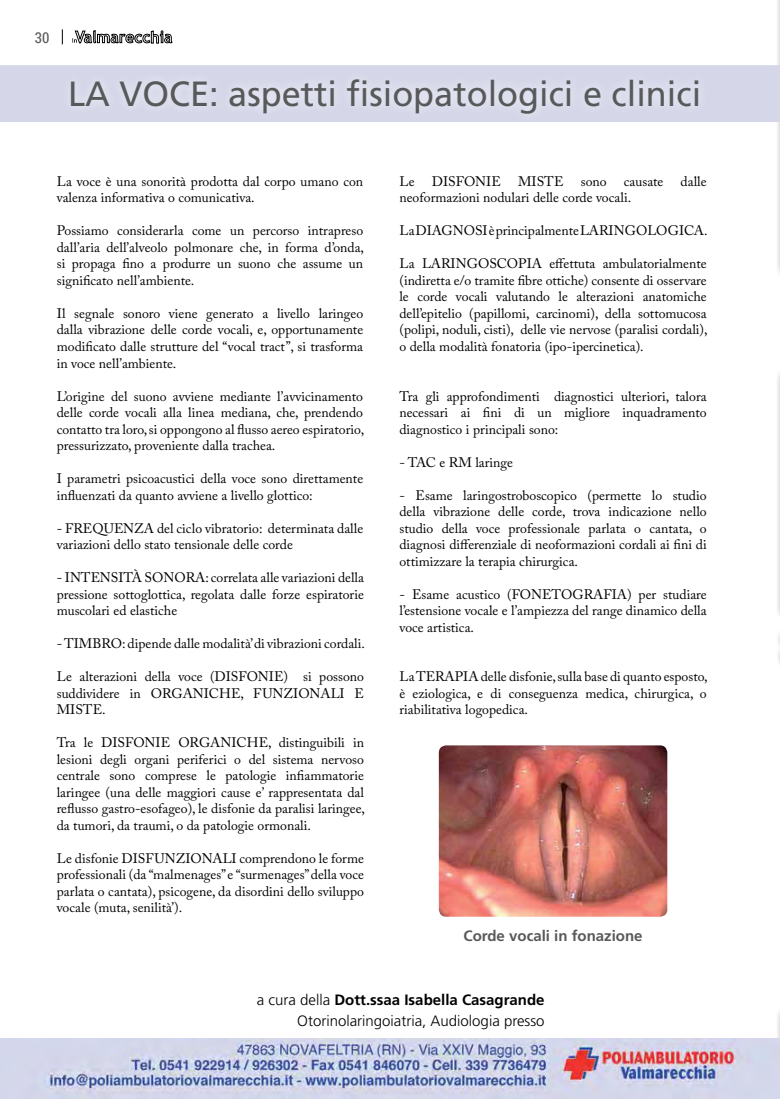
<style>
.page{position:relative;width:780px;height:1099px;background:#fff}
.page>*{position:absolute;margin:0;border:0;box-sizing:border-box;transform-origin:0 0}
.t1{font:35px "Frutiger";color:#58595b}
.t2{font:300 15px/21.2px "Frutiger";color:#000;text-align:right}
.t3{font:700 15px "Frutiger";color:#58595b}
.t4{font:15px "Roboto Condensed";color:#58595b}
.t5{font:13.75px/16.5px "Adobe Caslon Pro";color:#000;text-align:justify}
.s1{font-weight:700}
</style>
<div class="page">
<svg style="left:72px;top:30px;width:100px;height:14px"></svg>
<svg style="left:62px;top:29px;width:1px;height:15px"></svg>
<div style="left:775px;top:1005px;width:5px;height:93px;background:#f6f6f6"></div>
<hr style="left:779px;top:1010px;width:1px;height:88px;background:#e6e7e8">
<div style="left:775px;top:367px;width:5px;height:253px;background:#f5f5f5"></div>
<hr style="left:779px;top:372px;width:1px;height:238px;background:#e6e7e8">
<div style="left:775px;top:0;width:5px;height:278px;background:#f5f5f5"></div>
<hr style="left:779px;top:0;width:1px;height:268px;background:#e6e7e8">
<div style="left:775px;top:605px;width:5px;height:174px;background:#fff"></div>
<div style="left:0;top:65px;width:780px;height:57px;background:#d5d7e9"></div>
<div style="left:62px;top:70px;width:646px;height:53px;background:#d8d9ea"></div>
<img style="left:0;top:1038px;width:780px;height:60px">
<img style="left:439px;top:745px;width:228px;height:171px">
<p class="t4" style="left:35px;top:27px;width:16px">30</p>
<h1 class="t1" style="left:68px;top:73px;width:634px">LA VOCE : aspetti fisiopatologici e clinici</h1>
<p class="t5" style="left:57px;top:173px;width:308px">La voce è una sonorità prodotta dal corpo umano con valenza informativa o comunicativa.</p>
<p class="t5" style="left:57px;top:222px;width:309px">Possiamo considerarla come un percorso intrapreso dall’aria dell’alveolo polmonare che, in forma d’onda, si propaga fino a produrre un suono che assume un significato nell’ambiente.</p>
<p class="t5" style="left:57px;top:305px;width:308px">Il segnale sonoro viene generato a livello laringeo dalla vibrazione delle corde vocali, e, opportunamente modificato dalle strutture del “vocal tract”, si trasforma in voce nell’ambiente.</p>
<p class="t5" style="left:57px;top:387px;width:309px">L’origine del suono avviene mediante l’avvicinamento delle corde vocali alla linea mediana, che, prendendo contatto tra loro, si oppongono al flusso aereo espiratorio, pressurizzato, proveniente dalla trachea.</p>
<p class="t5" style="left:57px;top:470px;width:308px">I parametri psicoacustici della voce sono direttamente influenzati da quanto avviene a livello glottico:</p>
<p class="t5" style="left:57px;top:519px;width:308px">- FREQUENZA del ciclo vibratorio: determinata dalle variazioni dello stato tensionale delle corde</p>
<p class="t5" style="left:57px;top:569px;width:309px">- INTENSITà SONORA: correlata alle variazioni della pressione sottoglottica, regolata dalle forze espiratorie muscolari ed elastiche</p>
<p class="t5" style="left:57px;top:635px;width:310px">- TIMBRO: dipende dalle modalità’ di vibrazioni cordali.</p>
<p class="t5" style="left:57px;top:668px;width:309px">Le alterazioni della voce (DISFONIE) si possono suddividere in ORGANICHE, FUNZIONALI E MISTE.</p>
<p class="t5" style="left:57px;top:734px;width:309px">Tra le DISFONIE ORGANICHE, distinguibili in lesioni degli organi periferici o del sistema nervoso centrale sono comprese le patologie infiammatorie laringee (una delle maggiori cause e’ rappresentata dal reflusso gastro-esofageo), le disfonie da paralisi laringee, da tumori, da traumi, o da patologie ormonali.</p>
<p class="t5" style="left:57px;top:849px;width:309px">Le disfonie DISFUNZIONALI comprendono le forme professionali (da “malmenages” e “surmenages” della voce parlata o cantata), psicogene, da disordini dello sviluppo vocale (muta, senilità’).</p>
<p class="t5" style="left:399px;top:173px;width:309px">Le DISFONIE MISTE sono causate dalle neoformazioni nodulari delle corde vocali.</p>
<p class="t5" style="left:399px;top:222px;width:310px">La DIAGNOSI è principalmente LARINGOLOGICA.</p>
<p class="t5" style="left:399px;top:255px;width:310px">La LARINGOSCOPIA effettuta ambulatorialmente (indiretta e/o tramite fibre ottiche) consente di osservare le corde vocali valutando le alterazioni anatomiche dell’epitelio (papillomi, carcinomi), della sottomucosa (polipi, noduli, cisti), delle vie nervose (paralisi cordali), o della modalità fonatoria (ipo-ipercinetica).</p>
<p class="t5" style="left:399px;top:387px;width:309px">Tra gli approfondimenti diagnostici ulteriori, talora necessari ai fini di un migliore inquadramento diagnostico i principali sono:</p>
<p class="t5" style="left:399px;top:453px;width:115px">- TAC e RM laringe</p>
<p class="t5" style="left:399px;top:486px;width:309px">- Esame laringostroboscopico (permette lo studio della vibrazione delle corde, trova indicazione nello studio della voce professionale parlata o cantata, o diagnosi differenziale di neoformazioni cordali ai fini di ottimizzare la terapia chirurgica.</p>
<p class="t5" style="left:399px;top:585px;width:309px">- Esame acustico (FONETOGRAFIA) per studiare l’estensione vocale e l’ampiezza del range dinamico della voce artistica.</p>
<p class="t5" style="left:399px;top:668px;width:310px">La TERAPIA delle disfonie, sulla base di quanto esposto, è eziologica, e di conseguenza medica, chirurgica, o riabilitativa logopedica.</p>
<p class="t3" style="left:463px;top:926px;width:180px">Corde vocali in fonazione</p>
<p class="t2" style="left:257px;top:988px;width:289px">a cura della <span class="s1">Dott.ssaa Isabella Casagrande<br></span>Otorinolaringoiatria, Audiologia presso</p>
</div>
